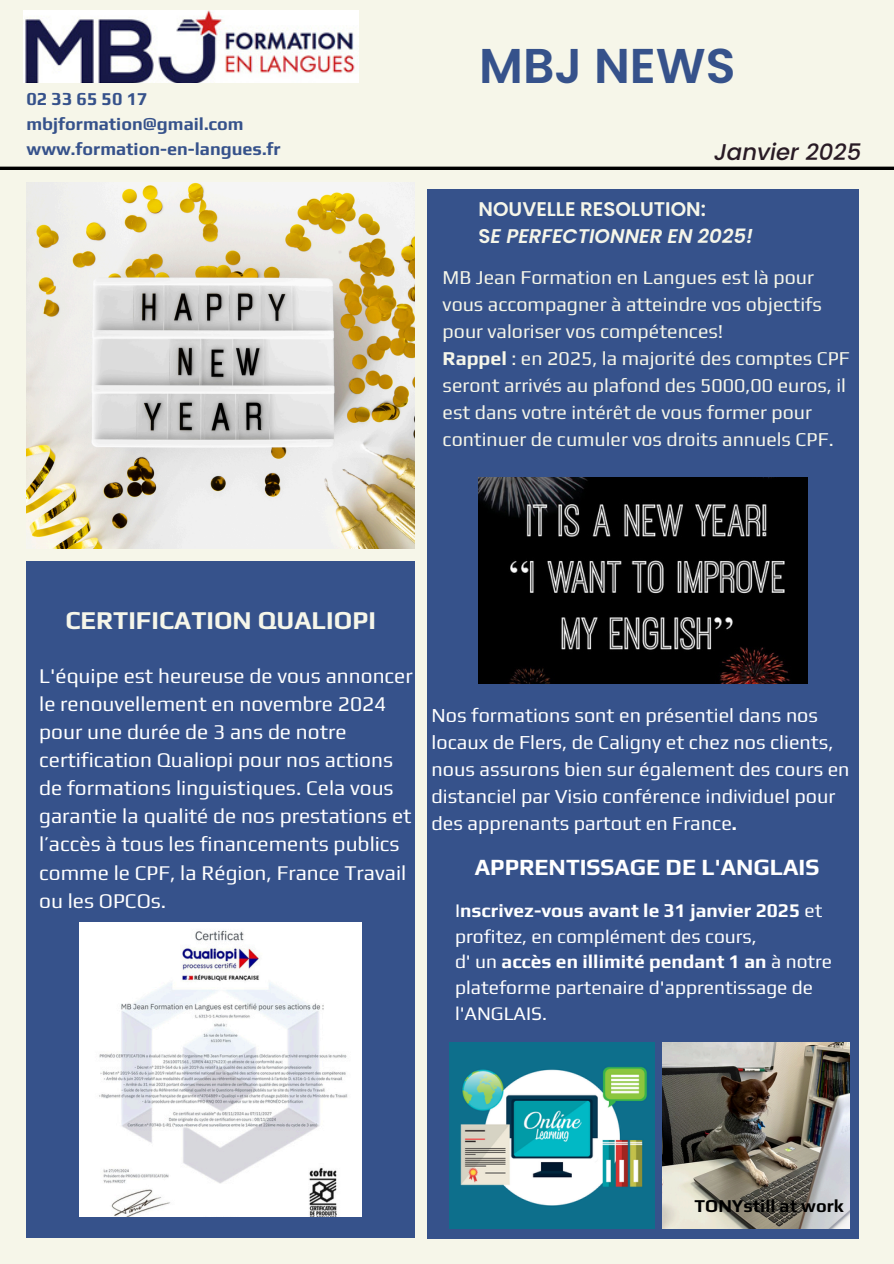
<style>
.page{position:relative;width:894px;height:1264px;background:#fff}
.page>*{position:absolute;margin:0;border:0;box-sizing:border-box;transform-origin:0 0}
.t1{font:600 48.75px "Poppins";color:#36528b}
.t2{font:700 25.5px "Play";color:#f6f6e9}
.t3{font:700 23.1px "Play";color:#fff}
.t4{font:italic 500 22.8px "Poppins";color:#291b25}
.t5{font:20.85px/28.2px "Play";color:#fff}
.t6{font:19.8px/27px "Play";color:#fff}
.t7{font:italic 600 19.8px/27px "Poppins";color:#f6f6e9}
.t8{font:19.5px/27px "Play";color:#f6f6e9}
.t9{font:19.2px/25.8px "Play";color:#fff}
.t10{font:700 18px/24.8px "Play";color:#36528b}
.t11{font:700 18px "Play";color:#000}
.s1{font-style:normal}
.s2{font-weight:700}
</style>
<div class="page">
<div style="left:0;top:0;width:893px;height:1263px;background:#f6f6e9"></div>
<div style="left:27px;top:561px;width:387px;height:676px;background:#36528b"></div>
<img style="left:27px;top:183px;width:388px;height:365px">
<div style="left:427px;top:189px;width:431px;height:1049px;background:#36528b"></div>
<img style="left:80px;top:922px;width:281px;height:294px">
<img style="left:478px;top:478px;width:329px;height:205px">
<hr style="left:0;top:167px;width:893px;height:3px;background:#000">
<img style="left:23px;top:10px;width:335px;height:72px">
<img style="left:449px;top:1042px;width:205px;height:186px">
<img style="left:662px;top:1042px;width:187px;height:186px">
<p class="t10" style="left:27px;top:87px;width:256px">02 33 65 50 17 mbjformation@gmail.com www.formation-en-langues.fr</p>
<p class="t1" style="left:479px;top:32px;width:258px">MBJ NEWS</p>
<h1 class="t4" style="left:713px;top:136px;width:149px">Janvier 2025</h1>
<h6 class="t7" style="left:478px;top:195px;width:276px"><span class="s1">NOUVELLE RESOLUTION:<br>S</span>E PERFECTIONNER EN 2025!</h6>
<h3 class="t8" style="left:442px;top:263px;width:381px">MB Jean Formation en Langues est là pour vous accompagner à atteindre vos objectifs pour valoriser vos compétences!</h3>
<p class="t8" style="left:442px;top:344px;width:408px"><span class="s2">Rappel</span> : en 2025, la majorité des comptes CPF seront arrivés au plafond des 5000,00 euros, il est dans votre intérêt de vous former pour continuer de cumuler vos droits annuels CPF.</p>
<h2 class="t2" style="left:65px;top:605px;width:312px">CERTIFICATION QUALIOPI</h2>
<h4 class="t5" style="left:39px;top:661px;width:375px">L'équipe est heureuse de vous annoncer le renouvellement en novembre 2024 pour une durée de 3 ans de notre certification Qualiopi pour nos actions de formations linguistiques. Cela vous garantie la qualité de nos prestations et l’accès à tous les financements publics comme le CPF, la Région, France Travail ou les OPCOs.</h4>
<p class="t6" style="left:431px;top:701px;width:419px">Nos formations sont en présentiel dans nos locaux de Flers, de Caligny et chez nos clients, nous assurons bien sur également des cours en distanciel par Visio conférence individuel pour des apprenants partout en France<span class="s2">.</span></p>
<p class="t3" style="left:474px;top:853px;width:346px">APPRENTISSAGE DE L'ANGLAIS</p>
<p class="t9" style="left:455px;top:896px;width:369px">I<span class="s2">nscrivez-vous avant le 31 janvier 2025</span> et profitez, en complément des cours,</p>
<p class="t9" style="left:455px;top:948px;width:378px">d' un <span class="s2">accès en illimité pendant 1 an</span> à notre plateforme partenaire d'apprentissage de l'ANGLAIS.</p>
<p class="t11" style="left:694px;top:1194px;width:151px">TONYstill at work</p>
</div>
